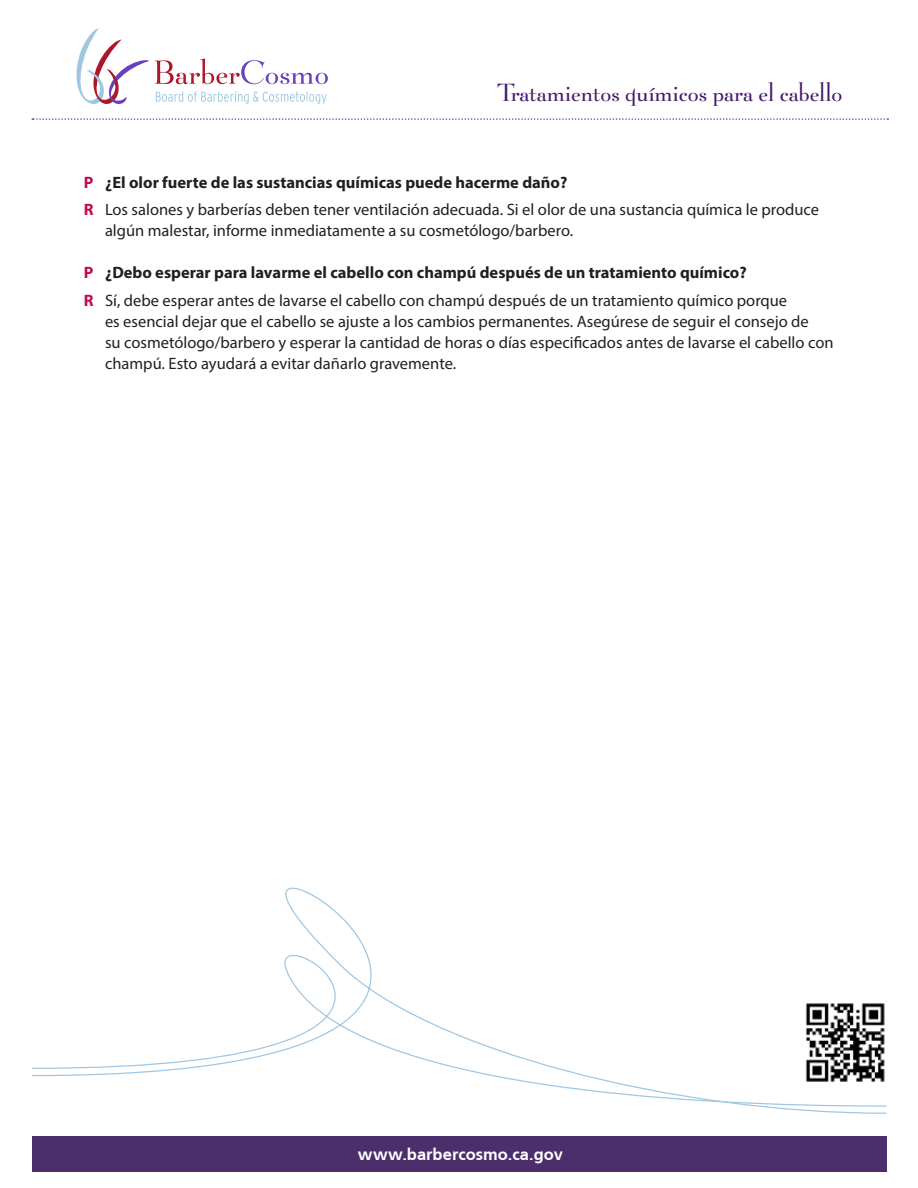
<style>
.page{position:relative;width:918px;height:1188px;background:#fff}
.page>*{position:absolute;margin:0;border:0;box-sizing:border-box;transform-origin:0 0}
.t1{font:24px "Belucian";color:#46166b}
.t2{font:16.5px/27.3px "Myriad Pro";color:#231f20}
.t3{font:700 16.5px "Frutiger CE";color:#fff}
.s1{font-weight:700;color:#c60651}
.s2{font-weight:700}
</style>
<div class="page">
<svg style="left:32px;top:28px;width:856px;height:92px"></svg>
<svg style="left:32px;top:887px;width:855px;height:227px"></svg>
<img style="left:802px;top:1000px;width:85px;height:84px">
<div style="left:32px;top:1136px;width:854px;height:36px;background:#4d2e6d"></div>
<h2 class="t1" style="left:497px;top:78px;width:347px">Tratamientos químicos para el cabello</h2>
<p class="t2" style="left:84px;top:168px;width:737px"><span class="s1">P</span> <span class="s2">¿El olor fuerte de las sustancias químicas puede hacerme daño?<br></span><span class="s1">R</span> Los salones y barberías deben tener ventilación adecuada. Si el olor de una sustancia química le produce</p>
<p class="t2" style="left:105px;top:217px;width:470px">algún malestar, informe inmediatamente a su cosmetólogo/barbero.</p>
<p class="t2" style="left:84px;top:259px;width:705px"><span class="s1">P</span> <span class="s2">¿Debo esperar para lavarme el cabello con champú después de un tratamiento químico?<br></span><span class="s1">R</span> Sí, debe esperar antes de lavarse el cabello con champú después de un tratamiento químico porque</p>
<p class="t2" style="left:105px;top:310px;width:730px;line-height:21px">es esencial dejar que el cabello se ajuste a los cambios permanentes. Asegúrese de seguir el consejo de<br>su cosmetólogo/barbero y esperar la cantidad de horas o días especificados antes de lavarse el cabello con champú. Esto ayudará a evitar dañarlo gravemente.</p>
<p class="t3" style="left:358px;top:1145px;width:207px">www.barbercosmo.ca.gov</p>
</div>
